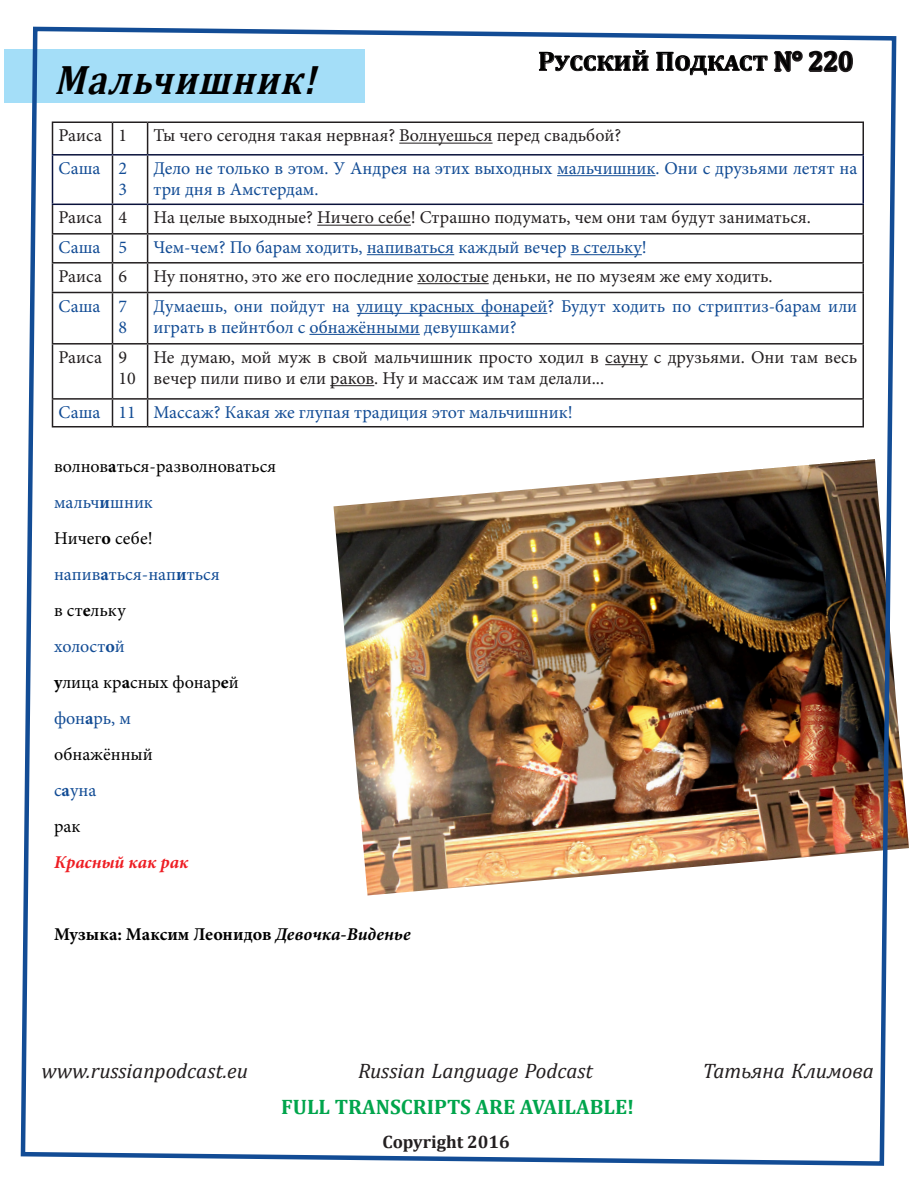
<style>
.page{position:relative;width:918px;height:1188px;background:#fff}
.page>*{position:absolute;margin:0;border:0;box-sizing:border-box;transform-origin:0 0}
.t1{font:italic 700 41.4px "Cambria";color:#000;scale:.87 1}
.t2{font:700 27px "Cambria";color:#000}
.t3{font:italic 21px "Cambria";color:#231f20}
.t4{font:700 21px "Cambria";color:#00a54c}
.t5{font:18px/21px "Minion Pro";color:#124c95}
.t6{font:18px/21px "Minion Pro";color:#231f20}
.t7{font:18px "Minion Pro";color:#000}
.t8{font:700 18px "Minion Pro";color:#000}
.t9{font:700 18px "Cambria";color:#231f20}
.t10{font:italic 700 18px "Minion Pro";color:#ee1d23}
.s1{font-weight:400}
.s2{font-weight:700}
.s3{font-style:italic}
</style>
<div class="page">
<div style="left:4px;top:49px;width:361px;height:54px;background:#a4def8"></div>
<img style="left:20px;top:26px;width:879px;height:1140px">
<p class="t1" style="left:55px;top:50px;width:316px">Мальчишник!</p>
<p class="t2" style="left:538px;top:42px;width:316px">Русский Подкаст <span class="s1">N° 220</span></p>
<p class="t6" style="left:58px;top:125px;width:45px">Раиса</p>
<p class="t6" style="left:118px;top:125px;width:10px">1</p>
<p class="t6" style="left:154px;top:125px;width:469px">Ты чего сегодня такая нервная? Волнуешься перед свадьбой?</p>
<p class="t5" style="left:58px;top:158px;width:43px">Саша</p>
<p class="t5" style="left:118px;top:158px;width:10px">2</p>
<p class="t5" style="left:118px;top:179px;width:10px">3</p>
<p class="t5" style="left:154px;top:158px;width:705px">Дело не только в этом. У Андрея на этих выходных мальчишник. Они с друзьями летят на три дня в Амстердам.</p>
<p class="t6" style="left:58px;top:207px;width:45px">Раиса</p>
<p class="t6" style="left:118px;top:207px;width:10px">4</p>
<p class="t6" style="left:154px;top:207px;width:659px">На целые выходные? Ничего себе! Страшно подумать, чем они там будут заниматься.</p>
<p class="t5" style="left:58px;top:237px;width:43px">Саша</p>
<p class="t5" style="left:118px;top:237px;width:10px">5</p>
<p class="t5" style="left:154px;top:237px;width:495px">Чем-чем? По барам ходить, напиваться каждый вечер в стельку!</p>
<p class="t6" style="left:58px;top:266px;width:45px">Раиса</p>
<p class="t6" style="left:118px;top:266px;width:10px">6</p>
<p class="t6" style="left:154px;top:266px;width:621px">Ну понятно, это же его последние холостые деньки, не по музеям же ему ходить.</p>
<p class="t5" style="left:58px;top:295px;width:43px">Саша</p>
<p class="t5" style="left:118px;top:295px;width:10px">7</p>
<p class="t5" style="left:118px;top:316px;width:10px">8</p>
<p class="t5" style="left:154px;top:295px;width:705px">Думаешь, они пойдут на улицу красных фонарей? Будут ходить по стриптиз-барам или играть в пейнтбол с обнажёнными девушками?</p>
<p class="t6" style="left:58px;top:347px;width:45px">Раиса</p>
<p class="t6" style="left:118px;top:347px;width:10px">9</p>
<p class="t6" style="left:118px;top:368px;width:19px">10</p>
<p class="t6" style="left:154px;top:347px;width:705px">Не думаю, мой муж в свой мальчишник просто ходил в сауну с друзьями. Они там весь вечер пили пиво и ели раков. Ну и массаж им там делали...</p>
<p class="t5" style="left:58px;top:402px;width:43px">Саша</p>
<p class="t5" style="left:118px;top:402px;width:19px">11</p>
<p class="t5" style="left:154px;top:402px;width:421px">Массаж? Какая же глупая традиция этот мальчишник!</p>
<p class="t7" style="left:54px;top:454px;width:224px">волнов<span class="s2">а</span>ться-разволноваться</p>
<p class="t5" style="left:54px;top:492px;width:100px">мальч<span class="s2">и</span>шник</p>
<p class="t7" style="left:54px;top:526px;width:100px">Ничег<span class="s2">о</span> себе!</p>
<p class="t5" style="left:54px;top:564px;width:167px">напив<span class="s2">а</span>ться-нап<span class="s2">и</span>ться</p>
<p class="t7" style="left:54px;top:598px;width:73px">в ст<span class="s2">е</span>льку</p>
<p class="t5" style="left:54px;top:636px;width:72px">холост<span class="s2">о</span>й</p>
<p class="t7" style="left:54px;top:670px;width:186px"><span class="s2">у</span>лица кр<span class="s2">а</span>сных фонар<span class="s2">е</span>й</p>
<p class="t5" style="left:54px;top:708px;width:78px">фон<span class="s2">а</span>рь, м</p>
<p class="t7" style="left:54px;top:742px;width:100px">обнажённый</p>
<p class="t5" style="left:54px;top:780px;width:44px">с<span class="s2">а</span>уна</p>
<p class="t7" style="left:54px;top:814px;width:28px">рак</p>
<p class="t10" style="left:54px;top:850px;width:136px">Красный как рак</p>
<p class="t8" style="left:54px;top:922px;width:358px">Музыка: Максим Леонидов <span class="s3">Девочка-Виденье</span></p>
<p class="t3" style="left:42px;top:1056px;width:208px">www.russianpodcast.eu</p>
<p class="t3" style="left:358px;top:1056px;width:236px">Russian Language Podcast</p>
<p class="t3" style="left:703px;top:1056px;width:173px">Татьяна Климова</p>
<p class="t4" style="left:281px;top:1092px;width:354px">FULL TRANSCRIPTS ARE AVAILABLE!</p>
<p class="t9" style="left:382px;top:1129px;width:129px">Copyright 2016</p>
</div>
